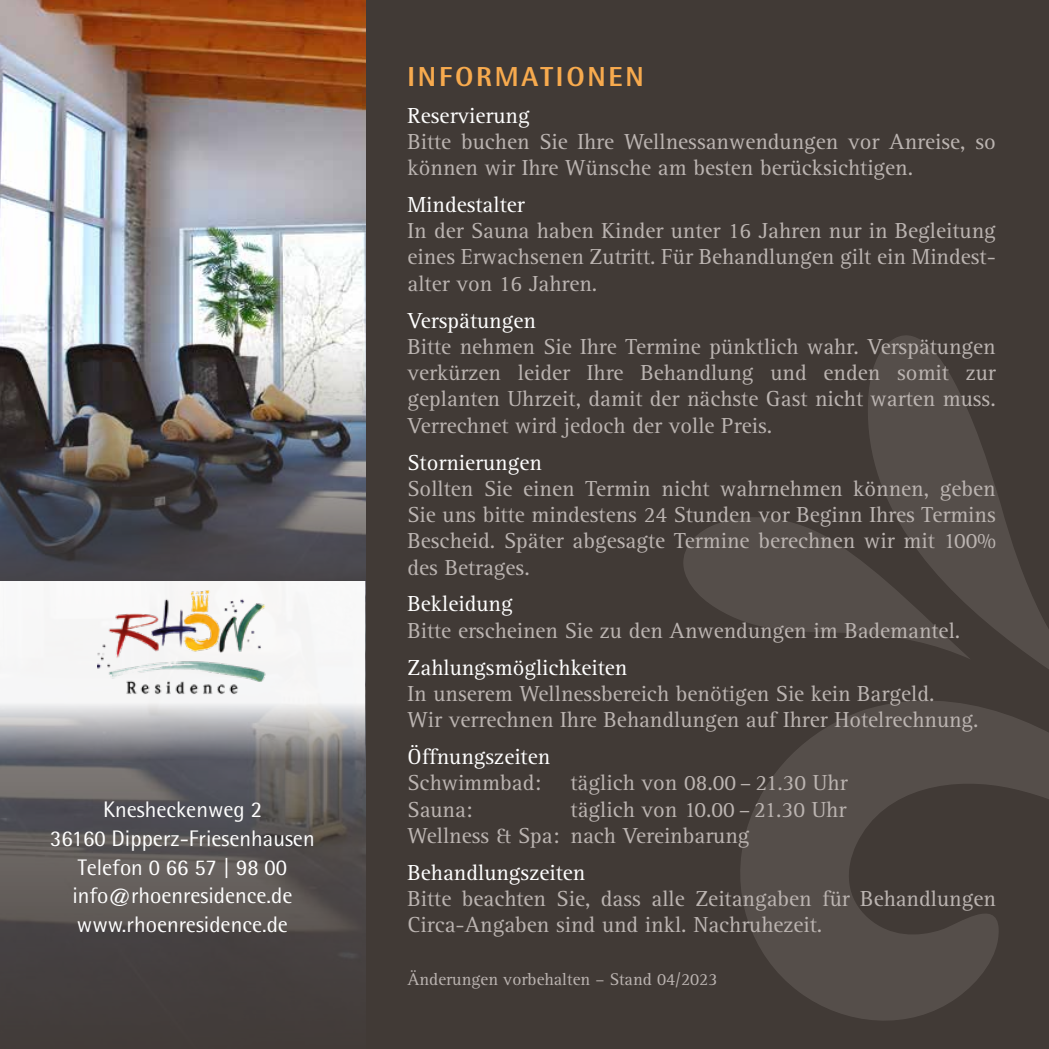
<style>
.page{position:relative;width:1049px;height:1049px;background:#413a36}
.page>*{position:absolute;margin:0;border:0;box-sizing:border-box;transform-origin:0 0}
.t1{font:800 27.5px "Rotis Semi Sans";letter-spacing:.1em;color:#f7aa4e}
.t2{font:22.5px/26.2px "Rotis Serif";color:#bbb4b1}
.t3{font:22.5px "Rotis Serif";color:#fff}
.t4{font:22.5px/28.8px "Rotis Semi Sans";color:#fff;text-align:center}
.t5{font:17.5px "Rotis Serif";color:#bbb4b1}
</style>
<div class="page">
<img style="left:0;top:0;width:365px;height:581px">
<img style="left:0;top:758px;width:365px;height:221px">
<svg style="left:0;top:581px;width:365px;height:177px;background:#d4d4d6"></svg>
<img style="left:97px;top:590px;width:171px;height:109px">
<svg style="left:740px;top:709px;width:309px;height:312px;fill:#554e4a"></svg>
<svg style="left:867px;top:335px;width:182px;height:376px"></svg>
<svg style="left:683px;top:508px;width:288px;height:151px"></svg>
<p class="t4" style="left:50px;top:795px;width:266px">Knesheckenweg 2<br>36160 Dipperz-Friesenhausen<br>Telefon 0 66 57 | 98 00 info@rhoenresidence.de www.rhoenresidence.de</p>
<p class="t1" style="left:407px;top:59px;width:238px">INFORMATIONEN</p>
<p class="t3" style="left:407px;top:102px;width:124px">Reservierung</p>
<p class="t2" style="left:407px;top:129px;width:590px">Bitte buchen Sie Ihre Wellnessanwendungen vor Anreise, so können wir Ihre Wünsche am besten berücksichtigen.</p>
<p class="t3" style="left:407px;top:192px;width:119px">Mindestalter</p>
<p class="t2" style="left:407px;top:218px;width:590px;text-align:justify">In der Sauna haben Kinder unter 16 Jahren nur in Begleitung eines Erwachsenen Zutritt. Für Behandlungen gilt ein Mindest&shy;alter von 16 Jahren.</p>
<p class="t3" style="left:407px;top:307px;width:130px">Verspätungen</p>
<p class="t2" style="left:407px;top:334px;width:590px;text-align:justify">Bitte nehmen Sie Ihre Termine pünktlich wahr. Verspätungen verkürzen leider Ihre Behandlung und enden somit zur geplanten Uhrzeit, damit der nächste Gast nicht warten muss.<br>Verrechnet wird jedoch der volle Preis.</p>
<p class="t3" style="left:407px;top:449px;width:136px">Stornierungen</p>
<p class="t2" style="left:407px;top:476px;width:590px;text-align:justify">Sollten Sie einen Termin nicht wahrnehmen können, geben Sie uns bitte mindestens 24 Stunden vor Beginn Ihres Termins Bescheid. Später abgesagte Termine berechnen wir mit 100% des Betrages.</p>
<p class="t3" style="left:407px;top:591px;width:107px">Bekleidung</p>
<p class="t2" style="left:407px;top:618px;width:552px">Bitte erscheinen Sie zu den Anwendungen im Bademantel.</p>
<p class="t3" style="left:407px;top:654px;width:221px">Zahlungsmöglichkeiten</p>
<p class="t2" style="left:407px;top:681px;width:570px">In unserem Wellnessbereich benötigen Sie kein Bargeld.<br>Wir verrechnen Ihre Behandlungen auf Ihrer Hotelrechnung.</p>
<p class="t3" style="left:407px;top:744px;width:144px">Öffnungszeiten</p>
<p class="t2" style="left:407px;top:770px;width:135px">Schwimmbad:</p>
<p class="t2" style="left:570px;top:770px;width:278px">täglich von 08.00 – 21.30 Uhr</p>
<p class="t2" style="left:408px;top:796px;width:67px">Sauna:</p>
<p class="t2" style="left:408px;top:796px;width:440px;text-indent:163px">täglich von 10.00 – 21.30 Uhr<br>Wellness &amp; Spa: nach Vereinbarung</p>
<p class="t3" style="left:408px;top:859px;width:179px">Behandlungszeiten</p>
<p class="t2" style="left:408px;top:886px;width:590px">Bitte beachten Sie, dass alle Zeitangaben für Behandlungen<br>Circa-Angaben sind und inkl. Nachruhezeit.</p>
<p class="t5" style="left:407px;top:969px;width:311px">Änderungen vorbehalten – Stand 04/2023</p>
</div>
